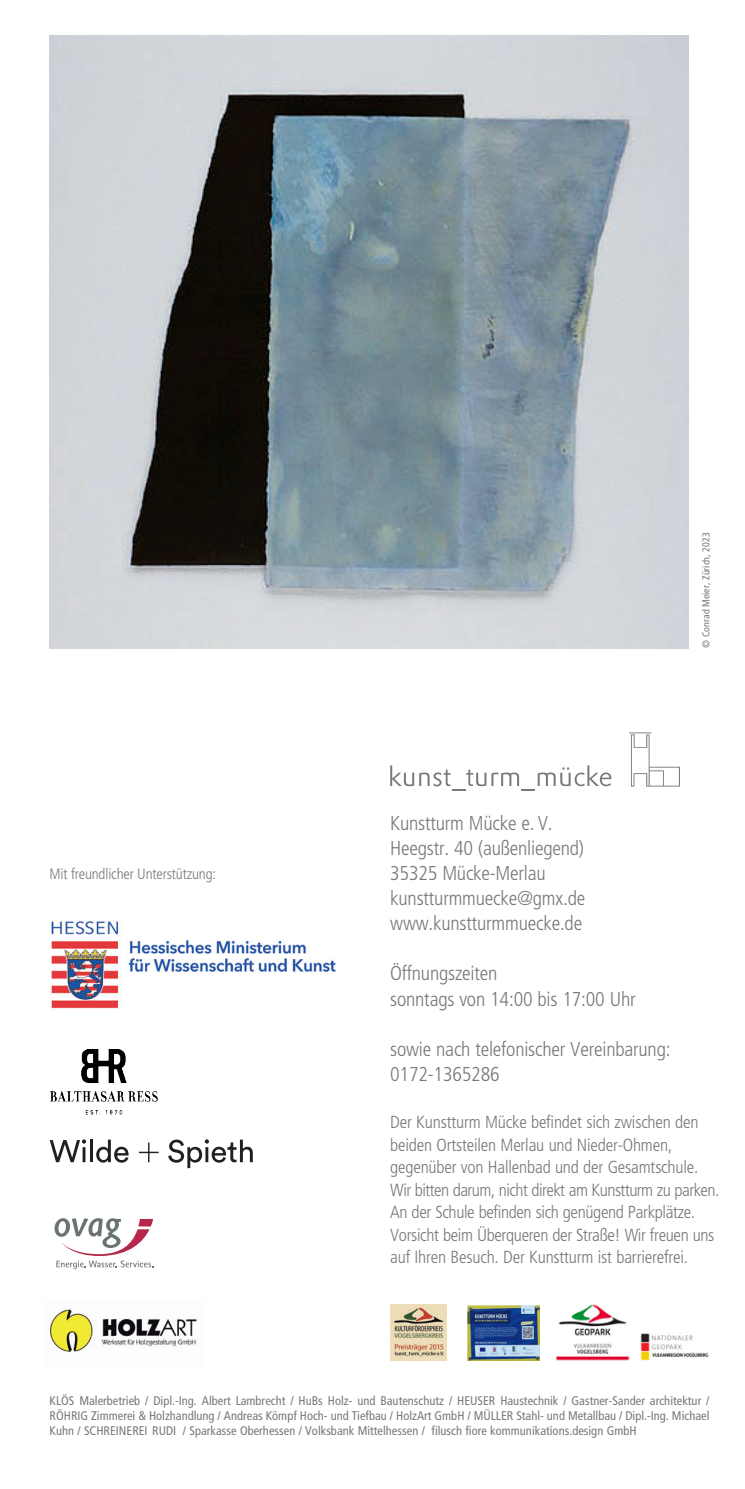
<style>
.page{position:relative;width:745px;height:1489px;background:#fff}
.page>*{position:absolute;margin:0;border:0;box-sizing:border-box;transform-origin:0 0}
.t1{font:300 condensed 20px/25px "Frutiger";letter-spacing:-.01em;color:#76787b}
.t2{font:300 condensed 17.5px/22.5px "Frutiger";letter-spacing:-.01em;color:#76787b}
.t3{font:300 condensed 15px "Frutiger";letter-spacing:-.01em;color:#76787b}
.t4{font:condensed 12.5px/15px "Frutiger";color:#76787b;text-align:justify}
.t5{font:condensed 10px "Frutiger";color:#76787b}
</style>
<div class="page">
<img style="left:629px;top:732px;width:51px;height:54px">
<svg style="left:390px;top:765px;width:221px;height:26px"></svg>
<img style="left:390px;top:1304px;width:56px;height:56px">
<img style="left:467px;top:1305px;width:71px;height:55px">
<img style="left:639px;top:1333px;width:70px;height:27px">
<img style="left:555px;top:1304px;width:74px;height:57px">
<img style="left:50px;top:1309px;width:147px;height:44px">
<img style="left:81px;top:1049px;width:77px;height:53px">
<img style="left:51px;top:921px;width:285px;height:88px">
<svg style="left:139px;top:1142px;width:19px;height:20px"></svg>
<svg style="left:50px;top:1139px;width:36px;height:23px"></svg>
<hr style="left:90px;top:1139px;width:3px;height:23px;background:#231f20">
<svg style="left:96px;top:1139px;width:32px;height:23px"></svg>
<svg style="left:168px;top:1139px;width:85px;height:29px"></svg>
<svg style="left:54px;top:1218px;width:99px;height:51px"></svg>
<img style="left:50px;top:35px;width:637px;height:613px">
<p class="t3" style="left:50px;top:865px;width:168px">Mit freundlicher Unterstützung:</p>
<p class="t5" style="left:699px;top:647px;width:117px;rotate:-90deg">© Conrad Meier, Zürich, 2023</p>
<h1 class="t1" style="left:390px;top:811px;width:196px">Kunstturm Mücke e. V.<br>Heegstr. 40 (außenliegend)<br>35325 Mücke-Merlau kunstturmmuecke@gmx.de www.kunstturmmuecke.de</h1>
<h1 class="t1" style="left:390px;top:961px;width:247px">Öffnungszeiten<br>sonntags von 14:00 bis 17:00 Uhr</h1>
<h1 class="t1" style="left:390px;top:1036px;width:281px">sowie nach telefonischer Vereinbarung:<br>0172-1365286</h1>
<p class="t2" style="left:390px;top:1110px;width:330px">Der Kunstturm Mücke befindet sich zwischen den beiden Ortsteilen Merlau und Nieder-Ohmen, gegenüber von Hallenbad und der Gesamtschule.<br>Wir bitten darum, nicht direkt am Kunstturm zu parken.<br>An der Schule befinden sich genügend Parkplätze.<br>Vorsicht beim Überqueren der Straße! Wir freuen uns auf Ihren Besuch. Der Kunstturm ist barrierefrei.</p>
<p class="t4" style="left:50px;top:1392px;width:661px">KLÖS Malerbetrieb / Dipl.-Ing. Albert Lambrecht / HuBs Holz- und Bautenschutz / HEUSER Haustechnik / Gastner-Sander architektur / RÖHRIG Zimmerei &amp; Holzhandlung / Andreas Kömpf Hoch- und Tiefbau / HolzArt GmbH / MÜLLER Stahl- und Metallbau / Dipl.-Ing. Michael Kuhn / SCHREINEREI RUDI / Sparkasse Oberhessen / Volksbank Mittelhessen / filusch fiore kommunikations.design GmbH</p>
</div>
